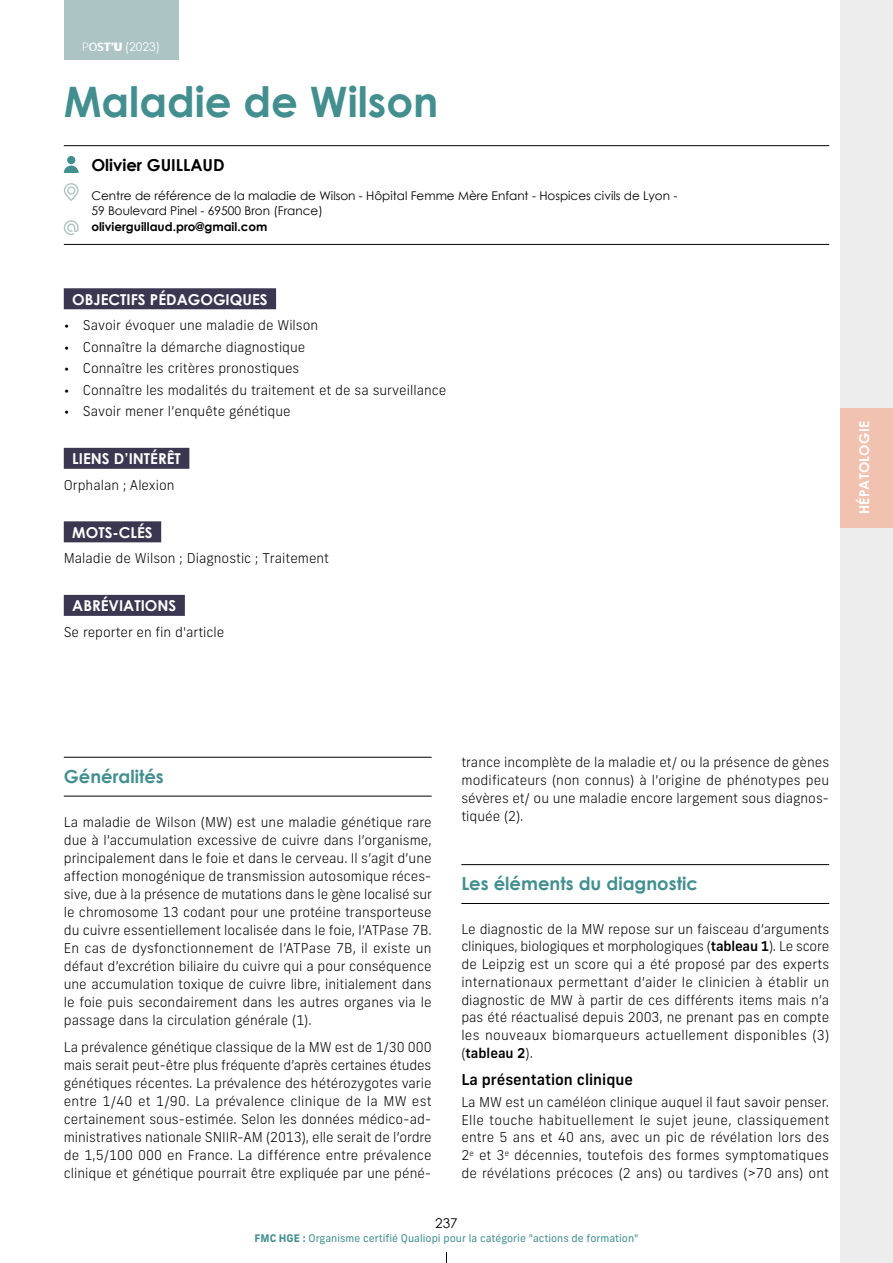
<style>
.page{position:relative;width:893px;height:1263px;background:#fff}
.page>*{position:absolute;margin:0;border:0;box-sizing:border-box;transform-origin:0 0}
.t1{font:700 42px "Century Gothic";color:#438f8f}
.t2{font:700 18px "Century Gothic";color:#438f8f}
.t3{font:700 16.5px "Century Gothic";color:#000}
.t4{font:700 15px "Century Gothic";color:#fff}
.t5{font:500 15px "New Frank";color:#000}
.t6{font:300 13.5px/18px "New Frank";color:#000;text-align:justify}
.t7{font:700 13.5px "Century Gothic";letter-spacing:.02em;color:#fff}
.t8{font:13.5px "Century Gothic";color:#000}
.t9{font:12px/14.4px "Century Gothic";color:#000}
.t10{font:700 12px "Century Gothic";color:#000}
.t11{font:12px "Century Gothic";color:#fff}
.t12{font:10.5px "New Frank";color:#438f8f}
.s1{font-family:"Stag Sans";font-weight:300}
.s2{font-family:"Stag Sans"}
.s3{font-family:"Stag Sans";font-weight:500}
.s4{font-family:"Stag Sans";font-weight:600}
.s5{font-family:"Stag Sans";font-weight:700}
.s6{font-weight:500}
.s7{font-weight:700}
</style>
<div class="page">
<div style="left:840px;top:0;width:53px;height:1263px;background:#ededed"></div>
<div style="left:64px;top:0;width:115px;height:60px;background:#adc4c5"></div>
<div style="left:840px;top:408px;width:53px;height:119px;background:#f0c2af"></div>
<hr style="left:64px;top:145px;width:765px;height:1px;background:#000">
<hr style="left:64px;top:244px;width:765px;height:1px;background:#000">
<div style="left:64px;top:288px;width:212px;height:21px;background:#3c3751"></div>
<div style="left:64px;top:448px;width:125px;height:21px;background:#3c3751"></div>
<div style="left:64px;top:521px;width:97px;height:21px;background:#3c3751"></div>
<div style="left:64px;top:595px;width:121px;height:21px;background:#3c3751"></div>
<svg style="left:64px;top:156px;width:15px;height:17px"></svg>
<svg style="left:64px;top:183px;width:15px;height:18px"></svg>
<svg style="left:64px;top:220px;width:15px;height:15px"></svg>
<hr style="left:64px;top:757px;width:368px;height:1px;background:#000">
<hr style="left:64px;top:796px;width:368px;height:1px;background:#000">
<hr style="left:461px;top:864px;width:368px;height:1px;background:#000">
<hr style="left:461px;top:903px;width:368px;height:1px;background:#000">
<p class="t11" style="left:82px;top:38px;width:79px"><span class="s1">P</span><span class="s2">O</span><span class="s3">S</span><span class="s4">T’</span><span class="s5">U</span> (2023)</p>
<h1 class="t1" style="left:64px;top:69px;width:376px">Maladie de Wilson</h1>
<p class="t3" style="left:91px;top:153px;width:135px">Olivier GUILLAUD</p>
<p class="t9" style="left:91px;top:189px;width:587px">Centre de référence de la maladie de Wilson - Hôpital Femme Mère Enfant - Hospices civils de Lyon -<br>59 Boulevard Pinel - 69500 Bron (France)</p>
<p class="t10" style="left:91px;top:218px;width:177px">olivierguillaud.pro@gmail.com</p>
<p class="t4" style="left:72px;top:288px;width:197px">OBJECTIFS PÉDAGOGIQUES</p>
<p class="t6" style="left:64px;top:317px;width:256px">• Savoir évoquer une maladie de Wilson</p>
<p class="t6" style="left:64px;top:338px;width:243px">• Connaître la démarche diagnostique</p>
<p class="t6" style="left:64px;top:360px;width:237px">• Connaître les critères pronostiques</p>
<p class="t6" style="left:64px;top:381px;width:384px">• Connaître les modalités du traitement et de sa surveillance</p>
<p class="t6" style="left:64px;top:403px;width:228px">• Savoir mener l’enquête génétique</p>
<p class="t4" style="left:72px;top:447px;width:110px">LIENS D’INTÉRÊT</p>
<p class="t6" style="left:64px;top:476px;width:112px">Orphalan ; Alexion</p>
<p class="t4" style="left:72px;top:521px;width:82px">MOTS-CLÉS</p>
<p class="t6" style="left:64px;top:550px;width:267px">Maladie de Wilson ; Diagnostic ; Traitement</p>
<p class="t4" style="left:72px;top:594px;width:106px">ABRÉVIATIONS</p>
<p class="t6" style="left:64px;top:623px;width:162px">Se reporter en fin d'article</p>
<p class="t7" style="left:854px;top:514px;width:94px;rotate:-90deg">HÉPATOLOGIE</p>
<h2 class="t2" style="left:64px;top:763px;width:102px">Généralités</h2>
<p class="t6" style="left:64px;top:813px;width:370px">La maladie de Wilson (MW) est une maladie génétique rare due à l’accumulation excessive de cuivre dans l’organisme, principalement dans le foie et dans le cerveau. Il s’agit d’une affection monogénique de transmission autosomique réces&shy;sive, due à la présence de mutations dans le gène localisé sur le chromosome 13 codant pour une protéine transporteuse du cuivre essentiellement localisée dans le foie, l’ATPase 7B.<br>En cas de dysfonctionnement de l’ATPase 7B, il existe un défaut d’excrétion biliaire du cuivre qui a pour conséquence une accumulation toxique de cuivre libre, initialement dans le foie puis secondairement dans les autres organes via le passage dans la circulation générale (1).</p>
<p class="t6" style="left:64px;top:1038px;width:369px">La prévalence génétique classique de la MW est de 1/30 000 mais serait peut-être plus fréquente d’après certaines études génétiques récentes. La prévalence des hétérozygotes varie entre 1/40 et 1/90. La prévalence clinique de la MW est certainement sous-estimée. Selon les données médico-ad&shy;ministratives nationale SNIIR-AM (2013), elle serait de l’ordre de 1,5/100 000 en France. La différence entre prévalence clinique et génétique pourrait être expliquée par une péné-</p>
<p class="t6" style="left:461px;top:754px;width:369px">trance incomplète de la maladie et/ ou la présence de gènes modificateurs (non connus) à l’origine de phénotypes peu sévères et/ ou une maladie encore largement sous diagnos&shy;tiquée (2).</p>
<h2 class="t2" style="left:461px;top:870px;width:238px">Les éléments du diagnostic</h2>
<p class="t6" style="left:461px;top:920px;width:369px">Le diagnostic de la MW repose sur un faisceau d’arguments cliniques, biologiques et morphologiques (<span class="s6">tableau 1</span>). Le score de Leipzig est un score qui a été proposé par des experts internationaux permettant d’aider le clinicien à établir un diagnostic de MW à partir de ces différents items mais n’a pas été réactualisé depuis 2003, ne prenant pas en compte les nouveaux biomarqueurs actuellement disponibles (3) (<span class="s6">tableau 2</span>).</p>
<p class="t5" style="left:461px;top:1070px;width:173px">La présentation clinique</p>
<p class="t6" style="left:461px;top:1093px;width:369px">La MW est un caméléon clinique auquel il faut savoir penser.<br>Elle touche habituellement le sujet jeune, classiquement entre 5 ans et 40 ans, avec un pic de révélation lors des 2<sup>e</sup> et 3<sup>e</sup> décennies, toutefois des formes symptomatiques de révélations précoces (2 ans) ou tardives (&gt;70 ans) ont</p>
<p class="t8" style="left:435px;top:1214px;width:24px">237</p>
<p class="t12" style="left:255px;top:1232px;width:385px"><span class="s7">FMC HGE :</span> Organisme certifié Qualiopi pour la catégorie "actions de formation"</p>
</div>
